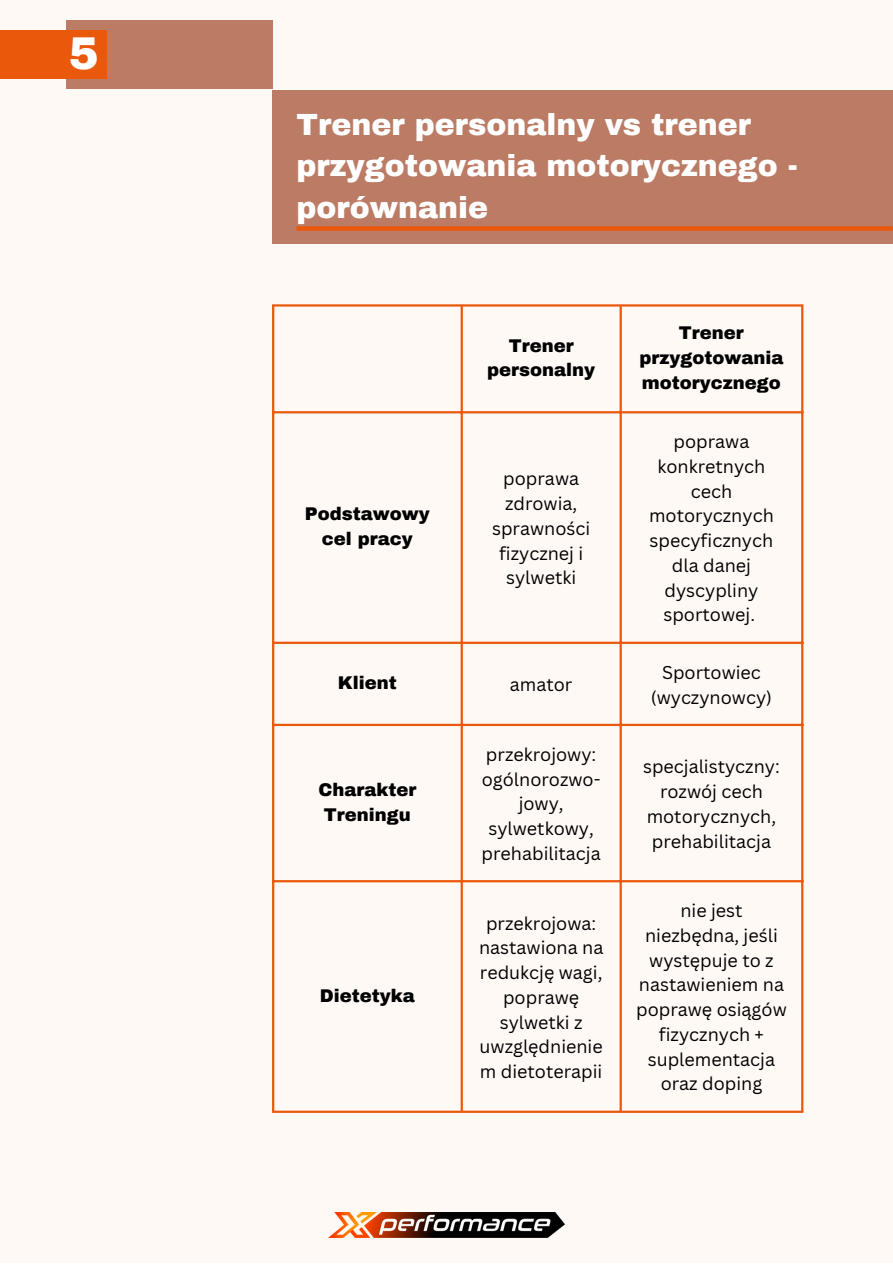
<style>
.page{position:relative;width:893px;height:1264px;background:#fff}
.page>*{position:absolute;margin:0;border:0;box-sizing:border-box;transform-origin:0 0}
.t1{font:900 44.85px "Archivo";color:#fff}
.t2{font:900 30px/41.5px "Archivo";color:#fff}
.t3{font:18px/24.8px "Canva Sans";color:#000;text-align:center}
.t4{font:900 18px/24.8px "Archivo";color:#000;text-align:center}
</style>
<div class="page">
<div style="left:0;top:0;width:892px;height:1262px;background:#fff9f6"></div>
<hr style="left:272px;top:306px;width:2px;height:804px;background:#ea580c">
<hr style="left:460px;top:306px;width:3px;height:804px;background:#ea580c">
<hr style="left:619px;top:306px;width:2px;height:804px;background:#ea580c">
<hr style="left:801px;top:306px;width:2px;height:804px;background:#ea580c">
<hr style="left:272px;top:304px;width:531px;height:2px;background:#ea580c">
<hr style="left:272px;top:411px;width:531px;height:2px;background:#ea580c">
<hr style="left:272px;top:641px;width:531px;height:3px;background:#ea580c">
<hr style="left:272px;top:723px;width:531px;height:3px;background:#ea580c">
<hr style="left:272px;top:880px;width:531px;height:2px;background:#ea580c">
<hr style="left:272px;top:1110px;width:531px;height:2px;background:#ea580c">
<div style="left:272px;top:90px;width:620px;height:154px;background:#bb7b64"></div>
<div style="left:296px;top:226px;width:596px;height:5px;background:#ea580c"></div>
<img style="left:329px;top:1212px;width:235px;height:25px">
<div style="left:66px;top:20px;width:206px;height:69px;background:#bb7b64"></div>
<div style="left:0;top:31px;width:107px;height:48px;background:#ea580c"></div>
<p class="t1" style="left:69px;top:29px;width:31px">5</p>
<p class="t2" style="left:296px;top:104px;width:503px">Trener personalny vs trener przygotowania motorycznego - porównanie</p>
<p class="t4" style="left:305px;top:502px;width:126px">Podstawowy cel pracy</p>
<p class="t4" style="left:487px;top:333px;width:109px">Trener personalny</p>
<p class="t3" style="left:492px;top:466px;width:100px">poprawa zdrowia, sprawności fizycznej i sylwetki</p>
<p class="t4" style="left:338px;top:670px;width:60px">Klient</p>
<p class="t3" style="left:510px;top:671px;width:64px">amator</p>
<p class="t4" style="left:318px;top:777px;width:99px">Charakter<br>Treningu</p>
<p class="t4" style="left:320px;top:983px;width:96px">Dietetyka</p>
<p class="t3" style="left:481px;top:741px;width:120px;text-align:left">przekrojowy: ogólnorozwo-</p>
<p class="t3" style="left:481px;top:791px;width:121px">jowy, sylwetkowy, prehabilitacja</p>
<p class="t3" style="left:479px;top:910px;width:126px">przekrojowa: nastawiona na redukcję wagi, poprawę sylwetki z uwzględnienie m dietoterapii</p>
<p class="t4" style="left:639px;top:321px;width:145px">Trener przygotowania motorycznego</p>
<p class="t3" style="left:649px;top:429px;width:126px">poprawa konkretnych cech motorycznych specyficznych dla danej dyscypliny sportowej.</p>
<p class="t3" style="left:650px;top:659px;width:123px">Sportowiec (wyczynowcy)</p>
<p class="t3" style="left:643px;top:754px;width:138px">specjalistyczny: rozwój cech motorycznych, prehabilitacja</p>
<p class="t3" style="left:636px;top:897px;width:152px">nie jest niezbędna, jeśli występuje to z nastawieniem na poprawę osiągów fizycznych + suplementacja oraz doping</p>
</div>
